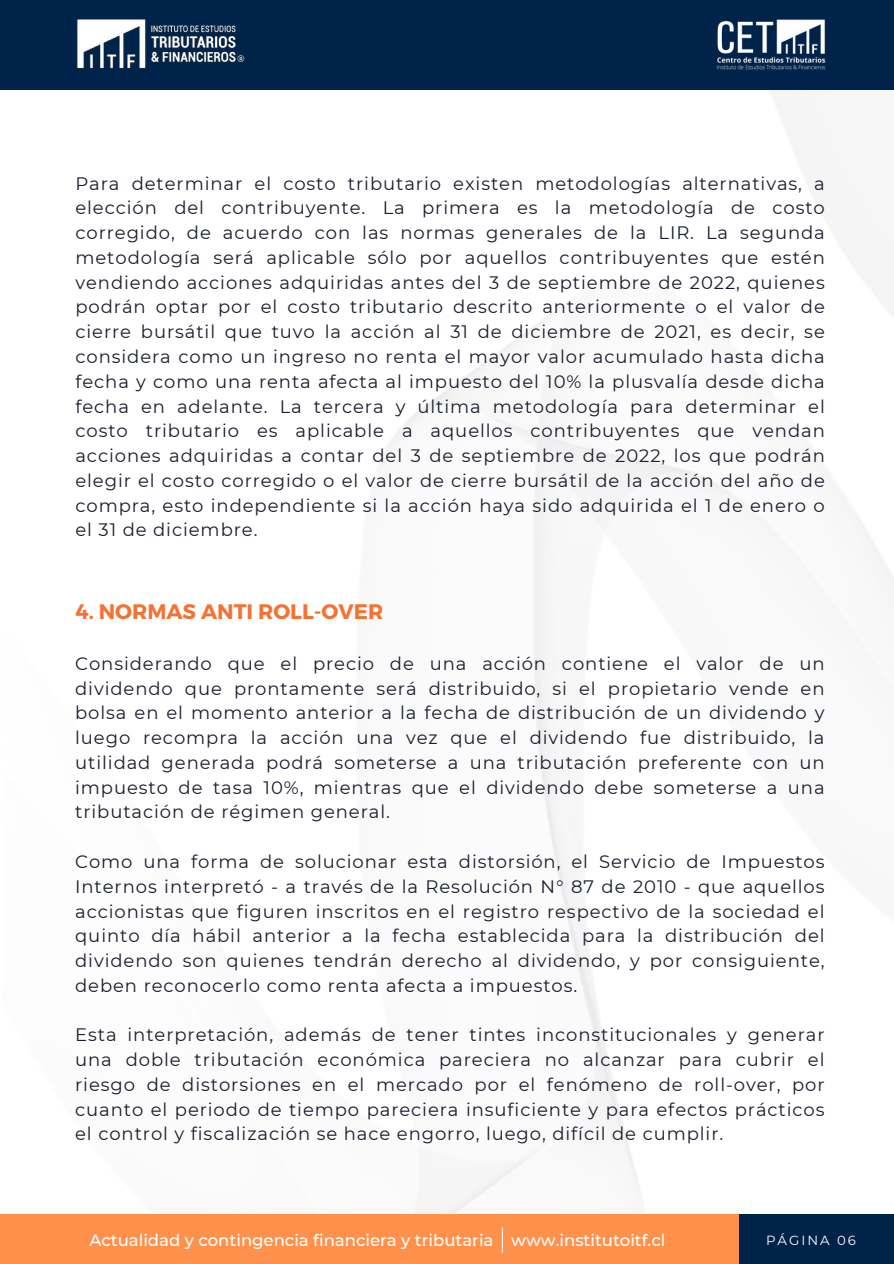
<style>
.page{position:relative;width:894px;height:1264px;background:#fff}
.page>*{position:absolute;margin:0;border:0;box-sizing:border-box;transform-origin:0 0}
.t1{font:700 21px "Montserrat";color:#f37335}
.t2{font:18px/24.8px "Montserrat";letter-spacing:.05em;color:#191d2d;text-align:justify}
.t3{font:500 16.5px "Montserrat";color:#fff}
.t4{font:13.2px "Montserrat";letter-spacing:.15em;color:#fff}
</style>
<div class="page">
<img style="left:4px;top:89px;width:889px;height:1125px">
<div style="left:0;top:1214px;width:893px;height:49px;background:#ff914d"></div>
<div style="left:738px;top:1214px;width:155px;height:49px;background:#002349"></div>
<hr style="left:501px;top:1227px;width:2px;height:25px;background:#fff">
<div style="left:0;top:0;width:893px;height:89px;background:#002349"></div>
<img style="left:77px;top:19px;width:168px;height:50px">
<img style="left:717px;top:19px;width:109px;height:51px">
<h3 class="t2" style="left:75px;top:171px;width:750px">Para determinar el costo tributario existen metodologías alternativas, a elección del contribuyente. La primera es la metodología de costo corregido, de acuerdo con las normas generales de la LIR. La segunda metodología será aplicable sólo por aquellos contribuyentes que estén vendiendo acciones adquiridas antes del 3 de septiembre de 2022, quienes podrán optar por el costo tributario descrito anteriormente o el valor de cierre bursátil que tuvo la acción al 31 de diciembre de 2021, es decir, se considera como un ingreso no renta el mayor valor acumulado hasta dicha fecha y como una renta afecta al impuesto del 10% la plusvalía desde dicha fecha en adelante. La tercera y última metodología para determinar el costo tributario es aplicable a aquellos contribuyentes que vendan acciones adquiridas a contar del 3 de septiembre de 2022, los que podrán elegir el costo corregido o el valor de cierre bursátil de la acción del año de compra, esto independiente si la acción haya sido adquirida el 1 de enero o el 31 de diciembre.</h3>
<p class="t1" style="left:75px;top:597px;width:309px">4. NORMAS ANTI ROLL-OVER</p>
<h3 class="t2" style="left:75px;top:651px;width:750px">Considerando que el precio de una acción contiene el valor de un dividendo que prontamente será distribuido, si el propietario vende en bolsa en el momento anterior a la fecha de distribución de un dividendo y luego recompra la acción una vez que el dividendo fue distribuido, la utilidad generada podrá someterse a una tributación preferente con un impuesto de tasa 10%, mientras que el dividendo debe someterse a una tributación de régimen general.</h3>
<h3 class="t2" style="left:75px;top:849px;width:750px">Como una forma de solucionar esta distorsión, el Servicio de Impuestos Internos interpretó - a través de la Resolución N° 87 de 2010 - que aquellos accionistas que figuren inscritos en el registro respectivo de la sociedad el quinto día hábil anterior a la fecha establecida para la distribución del dividendo son quienes tendrán derecho al dividendo, y por consiguiente, deben reconocerlo como renta afecta a impuestos.</h3>
<h3 class="t2" style="left:75px;top:1022px;width:750px">Esta interpretación, además de tener tintes inconstitucionales y generar una doble tributación económica pareciera no alcanzar para cubrir el riesgo de distorsiones en el mercado por el fenómeno de roll-over, por cuanto el periodo de tiempo pareciera insuficiente y para efectos prácticos el control y fiscalización se hace engorro, luego, difícil de cumplir.</h3>
<p class="t3" style="left:89px;top:1229px;width:577px">Actualidad y contingencia financiera y tributaria www.institutoitf.cl</p>
<p class="t4" style="left:765px;top:1232px;width:91px">PÁGINA 06</p>
</div>
